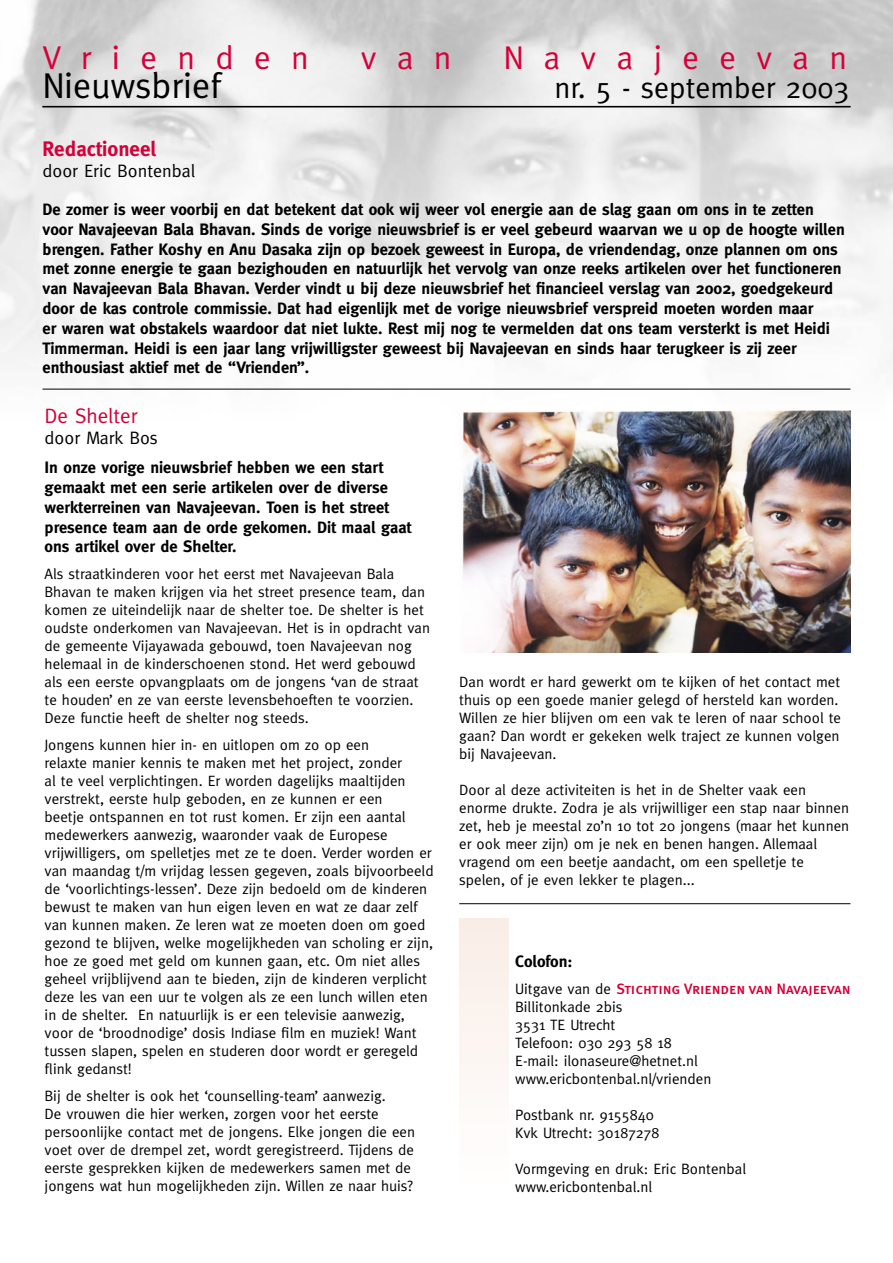
<style>
.page{position:relative;width:893px;height:1263px;background:#fff}
.page>*{position:absolute;margin:0;border:0;box-sizing:border-box;transform-origin:0 0}
.t1{font:36px "Meta";color:#000}
.t2{font:33px "Meta";letter-spacing:.62em;color:#d40139}
.t3{font:30px "Meta";color:#000}
.t4{font:700 21px "Meta";color:#d40139}
.t5{font:21px "Meta";color:#d40139}
.t6{font:18px "Meta";color:#000}
.t7{font:700 16.5px/19.8px "Meta";color:#000}
.t8{font:15px/18px "Meta";color:#000}
.t9{font:15px "Meta Medium Caps";letter-spacing:-.005em;color:#d40139}
.s1{font-family:"Meta";color:#000}
.s2{font-family:"Meta Normal"}
</style>
<div class="page">
<img style="left:0;top:0;width:893px;height:434px">
<hr style="left:43px;top:106px;width:807px;height:1px;background:#000">
<hr style="left:43px;top:389px;width:807px;height:1px;background:#000">
<img style="left:459px;top:411px;width:391px;height:241px">
<hr style="left:459px;top:903px;width:391px;height:1px;background:#000">
<div style="left:459px;top:918px;width:50px;height:275px;background:#fcf6f3"></div>
<h2 class="t2" style="left:43px;top:38px;width:268px">Vrienden</h2>
<h2 class="t2" style="left:361px;top:38px;width:92px">van</h2>
<h2 class="t2" style="left:504px;top:38px;width:345px">Navajeevan</h2>
<h1 class="t1" style="left:43px;top:65px;width:179px">Nieuwsbrief</h1>
<h3 class="t3" style="left:555px;top:70px;width:297px">nr. 5 - september 2003</h3>
<h3 class="t4" style="left:43px;top:136px;width:115px">Redactioneel</h3>
<p class="t6" style="left:43px;top:160px;width:154px">door Eric Bontenbal</p>
<p class="t7" style="left:43px;top:199px;width:804px">De zomer is weer voorbij en dat betekent dat ook wij weer vol energie aan de slag gaan om ons in te zetten voor Navajeevan Bala Bhavan. Sinds de vorige nieuwsbrief is er veel gebeurd waarvan we u op de hoogte willen brengen. Father Koshy en Anu Dasaka zijn op bezoek geweest in Europa, de vriendendag, onze plannen om ons met zonne energie te gaan bezighouden en natuurlijk het vervolg van onze reeks artikelen over het functioneren van Navajeevan Bala Bhavan. Verder vindt u bij deze nieuwsbrief het financieel verslag van 2002, goedgekeurd door de kas controle commissie. Dat had eigenlijk met de vorige nieuwsbrief verspreid moeten worden maar<br>er waren wat obstakels waardoor dat niet lukte. Rest mij nog te vermelden dat ons team versterkt is met Heidi Timmerman. Heidi is een jaar lang vrijwilligster geweest bij Navajeevan en sinds haar terugkeer is zij zeer enthousiast aktief met de “Vrienden”.</p>
<h3 class="t5" style="left:45px;top:403px;width:94px">De Shelter</h3>
<p class="t6" style="left:45px;top:428px;width:115px">door Mark Bos</p>
<p class="t7" style="left:45px;top:457px;width:368px">In onze vorige nieuwsbrief hebben we een start gemaakt met een serie artikelen over de diverse werkterreinen van Navajeevan. Toen is het street presence team aan de orde gekomen. Dit maal gaat ons artikel over de Shelter.</p>
<p class="t8" style="left:45px;top:565px;width:387px">Als straatkinderen voor het eerst met Navajeevan Bala Bhavan te maken krijgen via het street presence team, dan komen ze uiteindelijk naar de shelter toe. De shelter is het oudste onderkomen van Navajeevan. Het is in opdracht van de gemeente Vijayawada gebouwd, toen Navajeevan nog helemaal in de kinderschoenen stond. Het werd gebouwd als een eerste opvangplaats om de jongens ‘van de straat te houden’ en ze van eerste levensbehoeften te voorzien.<br>Deze functie heeft de shelter nog steeds.</p>
<p class="t8" style="left:45px;top:736px;width:391px">Jongens kunnen hier in- en uitlopen om zo op een<br>relaxte manier kennis te maken met het project, zonder<br>al te veel verplichtingen. Er worden dagelijks maaltijden verstrekt, eerste hulp geboden, en ze kunnen er een<br>beetje ontspannen en tot rust komen. Er zijn een aantal medewerkers aanwezig, waaronder vaak de Europese vrijwilligers, om spelletjes met ze te doen. Verder worden er van maandag t/m vrijdag lessen gegeven, zoals bijvoorbeeld de ‘voorlichtings-lessen’. Deze zijn bedoeld om de kinderen bewust te maken van hun eigen leven en wat ze daar zelf van kunnen maken. Ze leren wat ze moeten doen om goed gezond te blijven, welke mogelijkheden van scholing er zijn, hoe ze goed met geld om kunnen gaan, etc. Om niet alles geheel vrijblijvend aan te bieden, zijn de kinderen verplicht deze les van een uur te volgen als ze een lunch willen eten in de shelter. En natuurlijk is er een televisie aanwezig, voor de ‘broodnodige’ dosis Indiase film en muziek! Want tussen slapen, spelen en studeren door wordt er geregeld flink gedanst!</p>
<p class="t8" style="left:45px;top:1087px;width:372px">Bij de shelter is ook het ‘counselling-team’ aanwezig.<br>De vrouwen die hier werken, zorgen voor het eerste persoonlijke contact met de jongens. Elke jongen die een voet over de drempel zet, wordt geregistreerd. Tijdens de eerste gesprekken kijken de medewerkers samen met de jongens wat hun mogelijkheden zijn. Willen ze naar huis?</p>
<p class="t8" style="left:459px;top:673px;width:383px">Dan wordt er hard gewerkt om te kijken of het contact met thuis op een goede manier gelegd of hersteld kan worden.<br>Willen ze hier blijven om een vak te leren of naar school te gaan? Dan wordt er gekeken welk traject ze kunnen volgen bij Navajeevan.</p>
<p class="t8" style="left:459px;top:781px;width:391px">Door al deze activiteiten is het in de Shelter vaak een enorme drukte. Zodra je als vrijwilliger een stap naar binnen zet, heb je meestal zo’n 10 tot 20 jongens (maar het kunnen er ook meer zijn) om je nek en benen hangen. Allemaal vragend om een beetje aandacht, om een spelletje te spelen, of je even lekker te plagen...</p>
<p class="t7" style="left:515px;top:951px;width:59px">Colofon:</p>
<p class="t9" style="left:515px;top:980px;width:337px"><span class="s1">Uitgave van de</span> Stichting Vrienden van Navajeevan</p>
<p class="t8" style="left:515px;top:997px;width:198px">Billitonkade 2bis<br>3531 TE Utrecht<br>Telefoon: 030 293 58 18<br>E-mail: ilonaseure@hetnet.nl www.ericbontenbal.nl/vrienden</p>
<p class="t8" style="left:515px;top:1105px;width:146px">Postbank nr. 9155840<br>Kvk Utrecht: <span class="s2">30187278</span></p>
<p class="t8" style="left:515px;top:1159px;width:232px">Vormgeving en druk: Eric Bontenbal www.ericbontenbal.nl</p>
</div>
